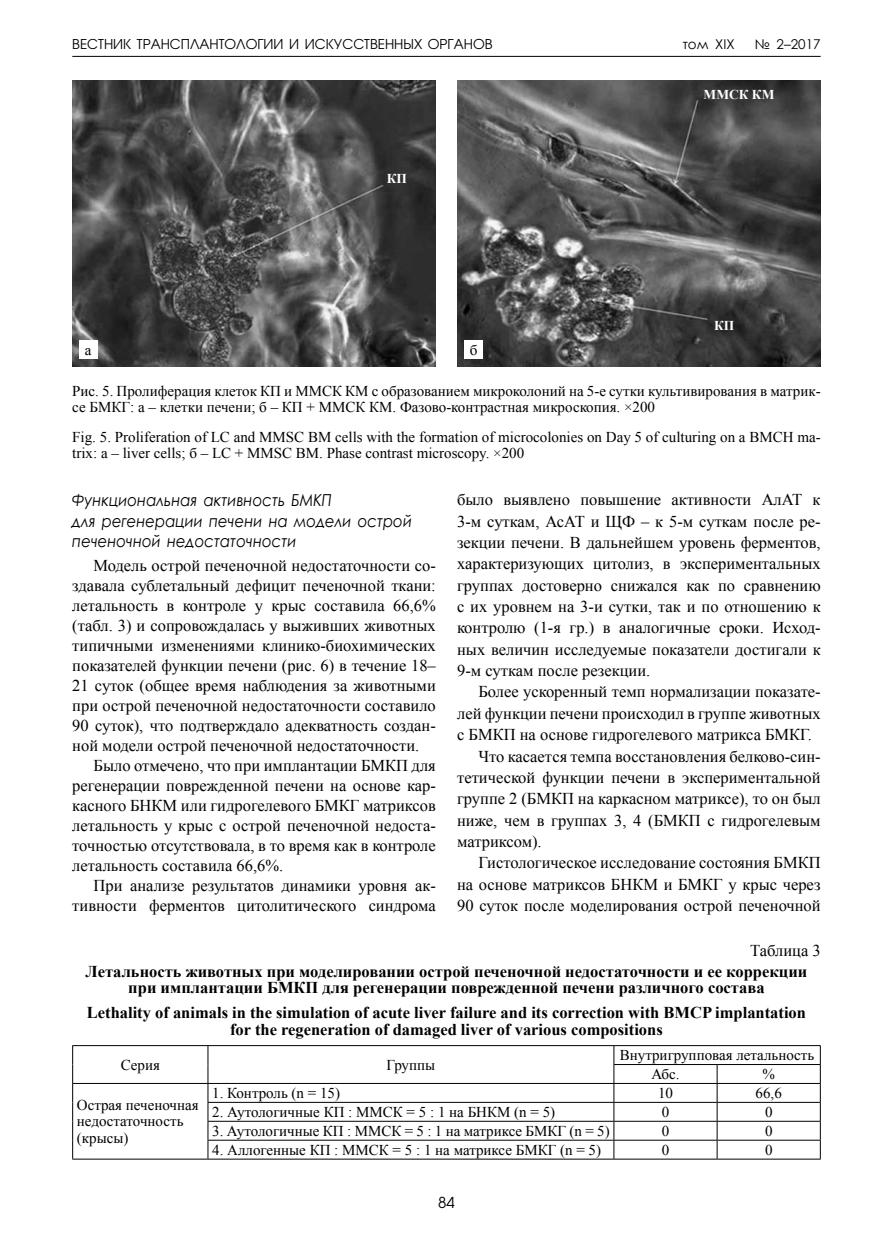
<style>
.page{position:relative;width:893px;height:1234px;background:#fff}
.page>*{position:absolute;margin:0;border:0;box-sizing:border-box;transform-origin:0 0}
.t1{font:16.5px/20px "Times New Roman";color:#000;text-align:justify}
.t2{font:700 16.5px/16.5px "Times New Roman";color:#000;text-align:center}
.t3{font:italic 16.5px/20.4px "Century Gothic";color:#000;scale:.9 1}
.t4{font:15px/16.5px "Times New Roman";color:#000}
.t5{font:15px "Avant Garde Gothic C";color:#000}
.t6{font:13.5px "Avant Garde Gothic C";color:#000}
.t7{font:13.5px "Century Gothic";color:#000}
.t8{font:700 13.5px "Times New Roman";color:#fff}
</style>
<div class="page">
<hr style="left:72px;top:56px;width:749px;height:1px;background:#000">
<img style="left:72px;top:81px;width:364px;height:285px">
<img style="left:457px;top:81px;width:364px;height:285px">
<div style="left:79px;top:340px;width:19px;height:19px;background:#fff"></div>
<div style="left:464px;top:340px;width:19px;height:19px;background:#fff"></div>
<hr style="left:72px;top:1044px;width:136px;height:1px;background:#000">
<hr style="left:208px;top:1044px;width:406px;height:1px;background:#000">
<hr style="left:614px;top:1044px;width:103px;height:1px;background:#000">
<hr style="left:717px;top:1044px;width:104px;height:1px;background:#000">
<hr style="left:613px;top:1063px;width:104px;height:1px;background:#000">
<hr style="left:717px;top:1063px;width:104px;height:1px;background:#000">
<hr style="left:72px;top:1082px;width:136px;height:1px;background:#000">
<hr style="left:208px;top:1082px;width:406px;height:1px;background:#000">
<hr style="left:614px;top:1082px;width:103px;height:1px;background:#000">
<hr style="left:717px;top:1082px;width:104px;height:1px;background:#000">
<hr style="left:208px;top:1101px;width:406px;height:1px;background:#000">
<hr style="left:614px;top:1101px;width:103px;height:1px;background:#000">
<hr style="left:717px;top:1101px;width:104px;height:1px;background:#000">
<hr style="left:208px;top:1120px;width:406px;height:1px;background:#000">
<hr style="left:614px;top:1120px;width:103px;height:1px;background:#000">
<hr style="left:717px;top:1120px;width:104px;height:1px;background:#000">
<hr style="left:208px;top:1139px;width:406px;height:1px;background:#000">
<hr style="left:614px;top:1139px;width:103px;height:1px;background:#000">
<hr style="left:717px;top:1139px;width:104px;height:1px;background:#000">
<hr style="left:72px;top:1158px;width:136px;height:1px;background:#000">
<hr style="left:208px;top:1158px;width:406px;height:1px;background:#000">
<hr style="left:614px;top:1158px;width:103px;height:1px;background:#000">
<hr style="left:717px;top:1158px;width:104px;height:1px;background:#000">
<svg style="left:72px;top:1045px;width:1px;height:113px"></svg>
<svg style="left:208px;top:1045px;width:1px;height:113px"></svg>
<svg style="left:613px;top:1045px;width:1px;height:113px"></svg>
<svg style="left:717px;top:1064px;width:1px;height:94px"></svg>
<svg style="left:820px;top:1045px;width:1px;height:113px"></svg>
<p class="t6" style="left:72px;top:36px;width:422px">ВЕСТНИК ТРАНСПЛАНТОЛОГИИ И ИСКУССТВЕННЫХ ОРГАНОВ</p>
<p class="t7" style="left:683px;top:35px;width:54px">том XIX</p>
<p class="t7" style="left:755px;top:35px;width:67px">№ 2–2017</p>
<p class="t8" style="left:387px;top:169px;width:22px">КП</p>
<p class="t4" style="left:85px;top:341px;width:8px">а</p>
<p class="t4" style="left:470px;top:341px;width:9px">б</p>
<p class="t8" style="left:704px;top:85px;width:72px">ММСК КМ</p>
<p class="t8" style="left:714px;top:316px;width:22px">КП</p>
<p class="t4" style="left:72px;top:382px;width:750px">Рис. 5. Пролиферация клеток КП и ММСК КМ с образованием микроколоний на 5-е сутки культивирования в матрик&shy;се БМКГ: а – клетки печени; б – КП + ММСК КМ. Фазово-контрастная микроскопия. ×200</p>
<p class="t4" style="left:72px;top:428px;width:750px">Fig. 5. Proliferation of LC and MMSC BM cells with the formation of microcolonies on Day 5 of culturing on a BMСH ma&shy;trix: a – liver cells; б – LC + MMSC BM. Phase contrast microscopy. ×200</p>
<p class="t3" style="left:72px;top:489px;width:379px">Функциональная активность БМКП<br>для регенерации печени на модели острой печеночной недостаточности</p>
<p class="t1" style="left:72px;top:555px;width:365px;text-indent:21px">Модель острой печеночной недостаточности со&shy;здавала сублетальный дефицит печеночной ткани: летальность в контроле у крыс составила 66,6% (табл. 3) и сопровождалась у выживших животных типичными изменениями клинико-биохимических показателей функции печени (рис. 6) в течение 18– 21 суток (общее время наблюдения за животными при острой печеночной недостаточности составило 90 суток), что подтверждало адекватность создан&shy;ной модели острой печеночной недостаточности.</p>
<p class="t1" style="left:72px;top:755px;width:365px;text-indent:21px">Было отмечено, что при имплантации БМКП для регенерации поврежденной печени на основе кар&shy;касного БНКМ или гидрогелевого БМКГ матриксов летальность у крыс с острой печеночной недоста&shy;точностью отсутствовала, в то время как в контроле летальность составила 66,6%.</p>
<p class="t1" style="left:72px;top:874px;width:365px;text-align:right">При анализе результатов динамики уровня ак&shy;тивности ферментов цитолитического синдрома</p>
<p class="t1" style="left:457px;top:489px;width:365px;line-height:21.3px">было выявлено повышение активности АлАТ к 3‑м суткам, АсАТ и ЩФ – к 5-м суткам после ре&shy;зекции печени. В дальнейшем уровень ферментов, характеризующих цитолиз, в экспериментальных группах достоверно снижался как по сравнению с их уровнем на 3-и сутки, так и по отношению к контролю (1-я гр.) в аналогичные сроки. Исход&shy;ных величин исследуемые показатели достигали к 9-м суткам после резекции.</p>
<p class="t1" style="left:478px;top:681px;width:344px">Более ускоренный темп нормализации показате-</p>
<p class="t1" style="left:457px;top:703px;width:365px">лей функции печени происходил в группе животных</p>
<p class="t1" style="left:457px;top:724px;width:356px">с БМКП на основе гидрогелевого матрикса БМКГ.</p>
<p class="t1" style="left:478px;top:745px;width:344px">Что касается темпа восстановления белково-син-</p>
<p class="t1" style="left:457px;top:767px;width:365px">тетической функции печени в экспериментальной</p>
<p class="t1" style="left:457px;top:788px;width:365px">группе 2 (БМКП на каркасном матриксе), то он был</p>
<p class="t1" style="left:457px;top:809px;width:365px">ниже, чем в группах 3, 4 (БМКП с гидрогелевым</p>
<p class="t1" style="left:457px;top:831px;width:86px">матриксом).</p>
<p class="t1" style="left:478px;top:852px;width:344px">Гистологическое исследование состояния БМКП</p>
<p class="t1" style="left:457px;top:873px;width:365px">на основе матриксов БНКМ и БМКГ у крыс через</p>
<p class="t1" style="left:457px;top:895px;width:365px">90 суток после моделирования острой печеночной</p>
<p class="t1" style="left:750px;top:940px;width:72px">Таблица 3</p>
<p class="t2" style="left:85px;top:962px;width:723px">Летальность животных при моделировании острой печеночной недостаточности и ее коррекции при имплантации БМКП для регенерации поврежденной печени различного состава</p>
<p class="t2" style="left:87px;top:1004px;width:721px">Lethality of animals in the simulation of acute liver failure and its correction with BMCP implantation for the regeneration of damaged liver of various compositions</p>
<p class="t4" style="left:121px;top:1055px;width:41px">Серия</p>
<p class="t4" style="left:387px;top:1055px;width:50px">Группы</p>
<p class="t4" style="left:651px;top:1045px;width:164px;line-height:18.9px;text-indent:-32px">Внутригрупповая летальность<br>Абс.</p>
<p class="t4" style="left:762px;top:1065px;width:14px">%</p>
<p class="t4" style="left:77px;top:1096px;width:123px">Острая печеночная недостаточность (крысы)</p>
<p class="t4" style="left:212px;top:1084px;width:129px">1. Контроль (n = 15)</p>
<p class="t4" style="left:658px;top:1084px;width:16px">10</p>
<p class="t4" style="left:756px;top:1084px;width:28px">66,6</p>
<p class="t4" style="left:212px;top:1103px;width:344px">2. Аутологичные КП : ММСК = 5 : 1 на БНКМ (n = 5)</p>
<p class="t4" style="left:662px;top:1103px;width:9px">0</p>
<p class="t4" style="left:765px;top:1103px;width:9px">0</p>
<p class="t4" style="left:212px;top:1122px;width:399px">3. Аутологичные КП : ММСК = 5 : 1 на матриксе БМКГ (n = 5)</p>
<p class="t4" style="left:662px;top:1122px;width:9px">0</p>
<p class="t4" style="left:765px;top:1122px;width:9px">0</p>
<p class="t4" style="left:212px;top:1140px;width:390px">4. Аллогенные КП : ММСК = 5 : 1 на матриксе БМКГ (n = 5)</p>
<p class="t4" style="left:662px;top:1140px;width:9px">0</p>
<p class="t4" style="left:765px;top:1140px;width:9px">0</p>
<p class="t5" style="left:438px;top:1193px;width:18px">84</p>
</div>
